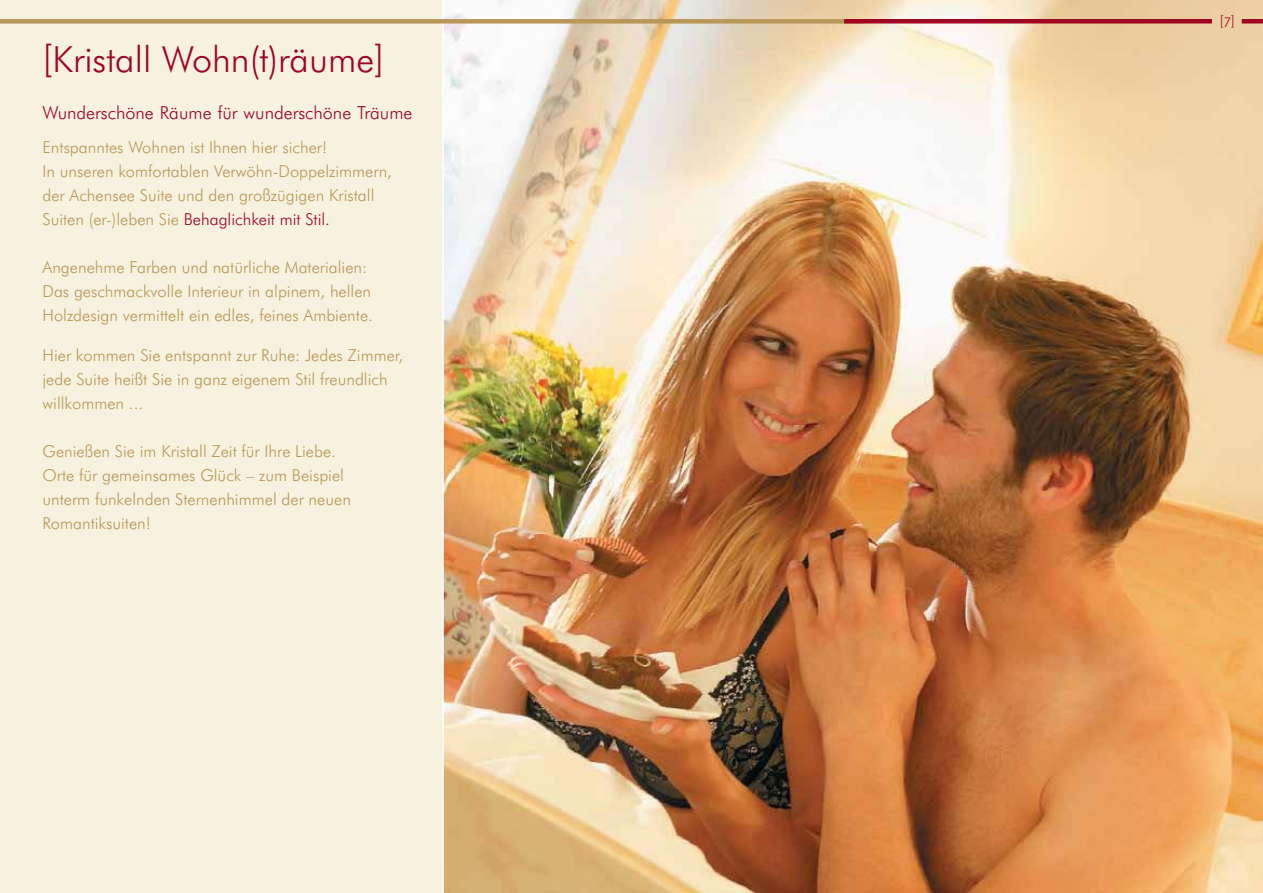
<style>
.page{position:relative;width:1263px;height:893px;background:#fff}
.page>*{position:absolute;margin:0;border:0;box-sizing:border-box;transform-origin:0 0}
.t1{font:36px "Futura Light BT";color:#9e0621}
.t2{font:18px "Futura Light BT";color:#9e0621}
.t3{font:16.5px/24px "Futura Light BT";color:#b89859}
.t4{font:13.5px "Futura Light BT";color:#9e0621}
.s1{color:#9e0621}
</style>
<div class="page">
<div style="left:0;top:0;width:442px;height:893px;background:#f7f2df"></div>
<img style="left:443px;top:0;width:820px;height:893px">
<div style="left:0;top:19px;width:863px;height:5px;background:#b89859"></div>
<div style="left:844px;top:19px;width:368px;height:5px;background:#9e0621"></div>
<div style="left:1242px;top:19px;width:21px;height:5px;background:#9e0621"></div>
<h1 class="t1" style="left:43px;top:37px;width:343px">[Kristall Wohn(t)räume]</h1>
<p class="t2" style="left:43px;top:101px;width:371px">Wunderschöne Räume für wunderschöne Träume</p>
<p class="t3" style="left:43px;top:135px;width:351px">Entspanntes Wohnen ist Ihnen hier sicher!<br>In unseren komfortablen Verwöhn-Doppelzimmern, der Achensee Suite und den großzügigen Kristall Suiten (er-)leben Sie <span class="s1">Behaglichkeit mit Stil.</span></p>
<p class="t3" style="left:43px;top:255px;width:332px">Angenehme Farben und natürliche Materialien:<br>Das geschmackvolle Interieur in alpinem, hellen<br>Holzdesign vermittelt ein edles, feines Ambiente.</p>
<p class="t3" style="left:43px;top:343px;width:362px">Hier kommen Sie entspannt zur Ruhe: Jedes Zimmer, jede Suite heißt Sie in ganz eigenem Stil freundlich willkommen ...</p>
<p class="t3" style="left:43px;top:439px;width:310px">Genießen Sie im Kristall Zeit für Ihre Liebe.<br>Orte für gemeinsames Glück – zum Beispiel unterm funkelnden Sternenhimmel der neuen Romantiksuiten!</p>
<p class="t4" style="left:1220px;top:12px;width:17px">[7]</p>
</div>
